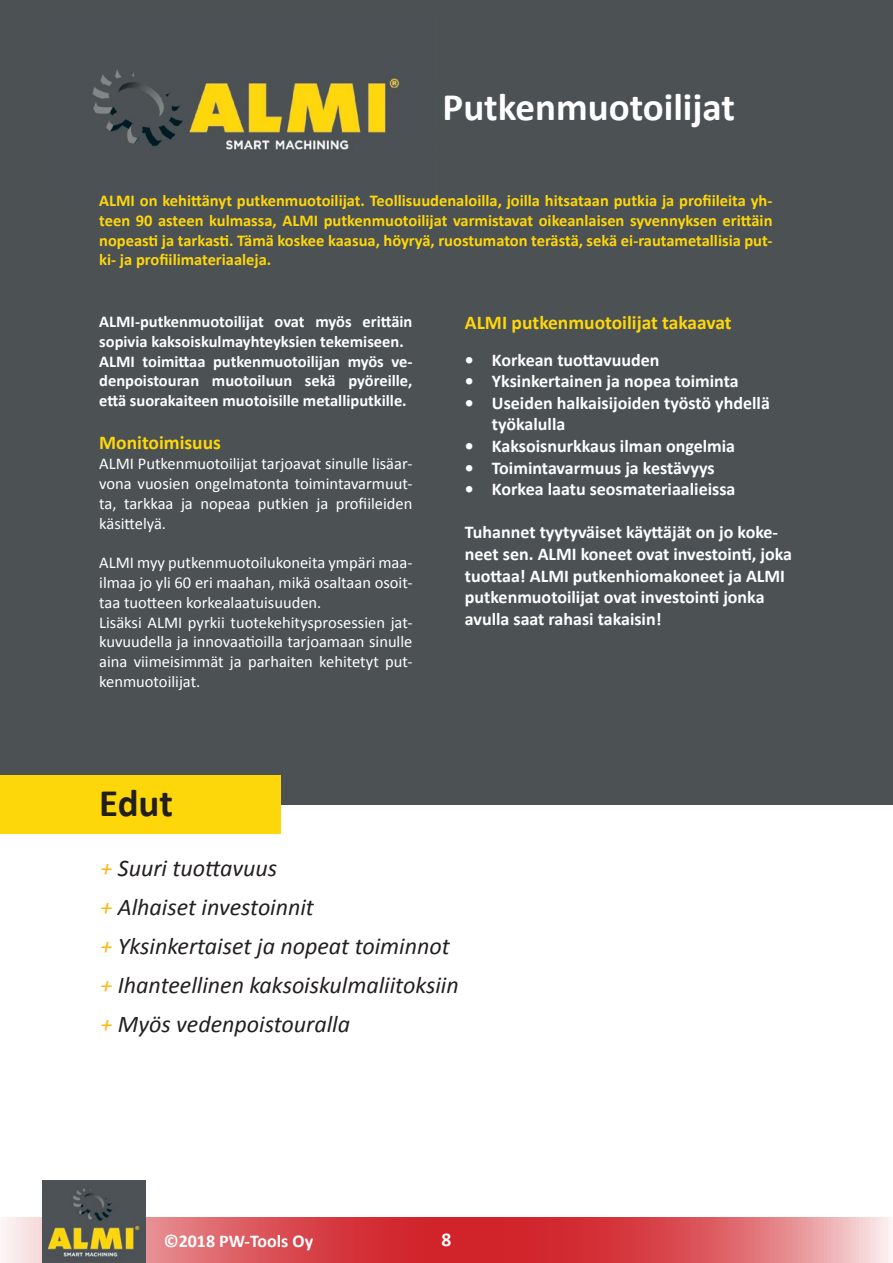
<style>
.page{position:relative;width:893px;height:1263px;background:#fff}
.page>*{position:absolute;margin:0;border:0;box-sizing:border-box;transform-origin:0 0}
.t1{font:700 39px "Calibri";color:#fff}
.t2{font:700 39px "Calibri";color:#231f20}
.t3{font:italic 24px/39px "Calibri";color:#231f20}
.t4{font:700 19.5px "Calibri";color:#fed70a}
.t5{font:700 19.5px "Calibri";color:#fff}
.t6{font:700 18px/21.6px "Calibri";color:#fff}
.t7{font:16.5px/19.8px "Calibri";color:#fff;text-align:justify}
.t8{font:700 16.5px/19.8px "Calibri";color:#fed70a;text-align:justify}
.t9{font:700 16.5px/19.8px "Calibri";color:#fff}
.s1{color:#fcb814}
</style>
<div class="page">
<svg style="left:2px;top:1217px;width:889px;height:46px;background:#dd5e63"></svg>
<img style="left:43px;top:1180px;width:103px;height:83px">
<div style="left:0;top:0;width:892px;height:804px;background:#4c5154"></div>
<img style="left:92px;top:69px;width:308px;height:81px">
<div style="left:0;top:775px;width:281px;height:59px;background:#fed70a"></div>
<h1 class="t1" style="left:443px;top:82px;width:294px">Putkenmuotoilijat</h1>
<p class="t8" style="left:99px;top:191px;width:675px">ALMI on kehittänyt putkenmuotoilijat. Teollisuudenaloilla, joilla hitsataan putkia ja profiileita yh&shy;teen 90 asteen kulmassa, ALMI putkenmuotoilijat varmistavat oikeanlaisen syvennyksen erittäin nopeasti ja tarkasti. Tämä koskee kaasua, höyryä, ruostumaton terästä, sekä ei-rautametallisia put&shy;ki- ja profiilimateriaaleja.</p>
<p class="t9" style="left:99px;top:312px;width:315px">ALMI-putkenmuotoilijat ovat myös erittäin sopivia kaksoiskulmayhteyksien tekemiseen.<br>ALMI toimittaa putkenmuotoilijan myös ve&shy;denpoistouran muotoiluun sekä pyöreille, että suorakaiteen muotoisille metalliputkille.</p>
<p class="t4" style="left:99px;top:430px;width:123px">Monitoimisuus</p>
<p class="t7" style="left:99px;top:454px;width:315px">ALMI Putkenmuotoilijat tarjoavat sinulle lisäar&shy;vona vuosien ongelmatonta toimintavarmuut&shy;ta, tarkkaa ja nopeaa putkien ja profiileiden käsittelyä.</p>
<p class="t7" style="left:99px;top:553px;width:315px;text-align:left">ALMI myy putkenmuotoilukoneita ympäri maa&shy;ilmaa jo yli 60 eri maahan, mikä osaltaan osoit&shy;taa tuotteen korkealaatuisuuden.<br>Lisäksi ALMI pyrkii tuotekehitysprosessien jat&shy;kuvuudella ja innovaatioilla tarjoamaan sinulle aina viimeisimmät ja parhaiten kehitetyt put&shy;kenmuotoilijat.</p>
<h1 class="t2" style="left:99px;top:778px;width:75px">Edut</h1>
<p class="t4" style="left:465px;top:310px;width:268px">ALMI putkenmuotoilijat takaavat</p>
<p class="t6" style="left:465px;top:349px;width:196px">• Korkean tuottavuuden</p>
<p class="t6" style="left:465px;top:370px;width:275px">• Yksinkertainen ja nopea toiminta</p>
<p class="t6" style="left:492px;top:392px;width:280px;text-indent:-27px">• Useiden halkaisijoiden työstö yhdellä työkalulla</p>
<p class="t6" style="left:465px;top:435px;width:272px">• Kaksoisnurkkaus ilman ongelmia</p>
<p class="t6" style="left:465px;top:457px;width:251px">• Toimintavarmuus ja kestävyys</p>
<p class="t6" style="left:465px;top:478px;width:272px">• Korkea laatu seosmateriaalieissa</p>
<p class="t6" style="left:465px;top:522px;width:329px">Tuhannet tyytyväiset käyttäjät on jo koke&shy;neet sen. ALMI koneet ovat investointi, joka tuottaa! ALMI putkenhiomakoneet ja ALMI putkenmuotoilijat ovat investointi jonka avulla saat rahasi takaisin!</p>
<h2 class="t3" style="left:100px;top:847px;width:360px"><span class="s1">+</span> Suuri tuottavuus<br><span class="s1">+</span> Alhaiset investoinnit<br><span class="s1">+</span> Yksinkertaiset ja nopeat toiminnot <span class="s1">+</span> Ihanteellinen kaksoiskulmaliitoksiin <span class="s1">+</span> Myös vedenpoistouralla</h2>
<p class="t6" style="left:164px;top:1230px;width:151px">©2018 PW-Tools Oy</p>
<p class="t5" style="left:442px;top:1227px;width:11px">8</p>
</div>
